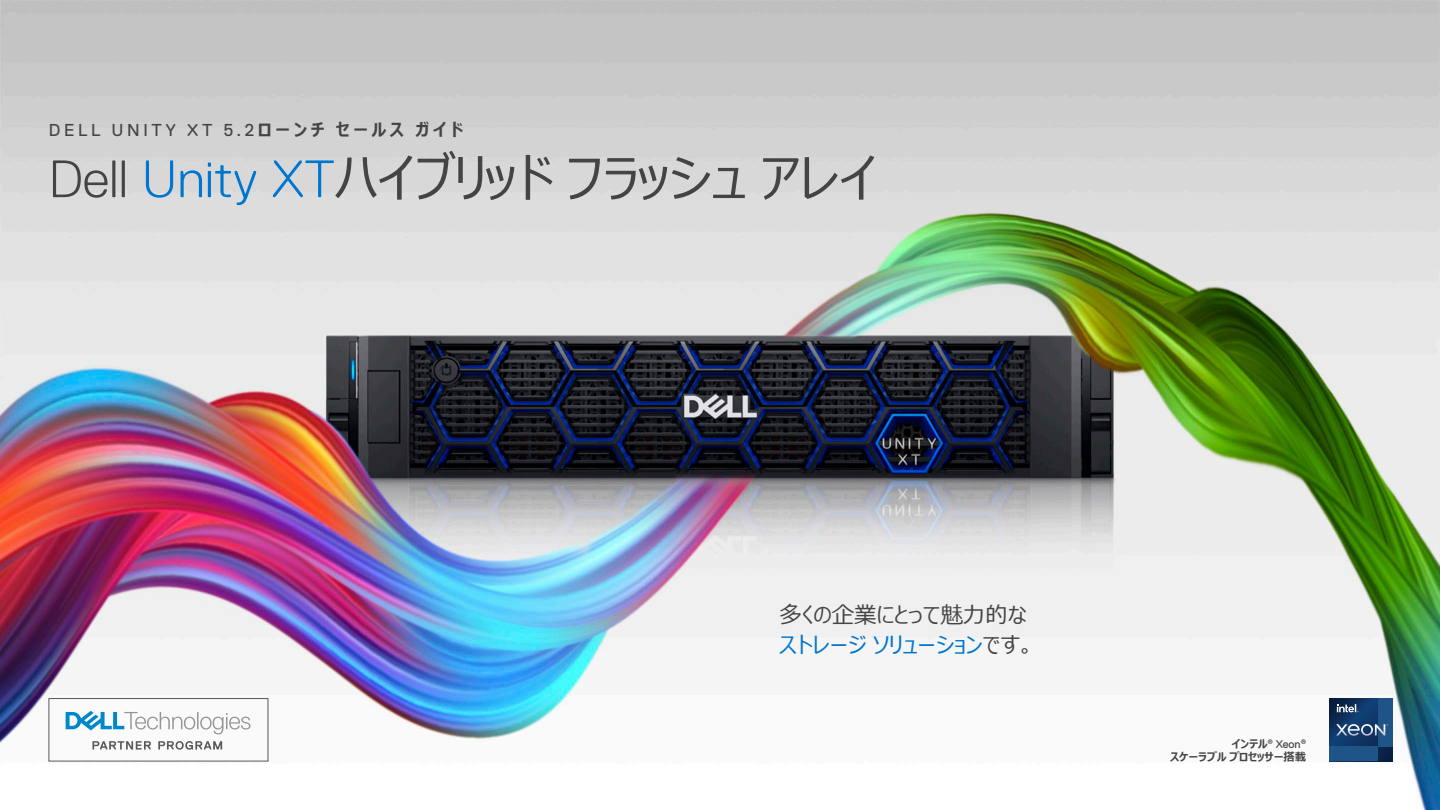
<style>
.page{position:relative;width:1440px;height:810px;background:#fff}
.page>*{position:absolute;margin:0;border:0;box-sizing:border-box;transform-origin:0 0}
.t1{font:52.5px "Meiryo UI";color:#444}
.t2{font:22.5px/30px "Meiryo UI";color:#444}
.t3{font:17.25px "Dell Replica";letter-spacing:.21em;color:#444}
.t4{font:700 11.25px/13.5px "Meiryo UI";color:#444;text-align:right}
.s1{font-family:"Meiryo UI";font-weight:700}
.s2{font-family:"Dell Replica";font-weight:300}
.s3{font-family:"Dell Replica";font-weight:300;color:#0076ce}
.s4{color:#0076ce}
.s5{font-family:"Dell Replica";font-weight:400}
</style>
<div class="page">
<img style="left:0;top:1px;width:1440px;height:809px">
<svg style="left:1330px;top:699px;width:62px;height:62px;background:#0f3361"></svg>
<div style="left:1378px;top:699px;width:14px;height:48px;background:#1f5488"></div>
<div style="left:1330px;top:747px;width:48px;height:14px;background:#1f5488"></div>
<svg style="left:1337px;top:704px;width:22px;height:8px"></svg>
<svg style="left:1336px;top:724px;width:52px;height:12px"></svg>
<div style="left:49px;top:698px;width:219px;height:63px;border:1px solid #57585a"></div>
<svg style="left:92px;top:741px;width:59px;height:9px"></svg>
<svg style="left:158px;top:741px;width:64px;height:9px"></svg>
<svg style="left:66px;top:711px;width:184px;height:23px"></svg>
<p class="t3" style="left:49px;top:121px;width:416px">DELL UNITY XT 5.2<span class="s1">ローンチ セールス ガイド</span></p>
<p class="t1" style="left:49px;top:142px;width:830px"><span class="s2">Dell</span> <span class="s3">Unity XT</span>ハイブリッドフラッシュアレイ</p>
<p class="t2" style="left:780px;top:601px;width:257px">多くの企業にとって魅力的な<span class="s4">ストレージソリューション</span>です。</p>
<p class="t4" style="left:1170px;top:737px;width:138px">インテル<sup>®</sup> <span class="s5">Xeon</span><sup>®<br></sup>スケーラブルプロセッサー搭載</p>
</div>
